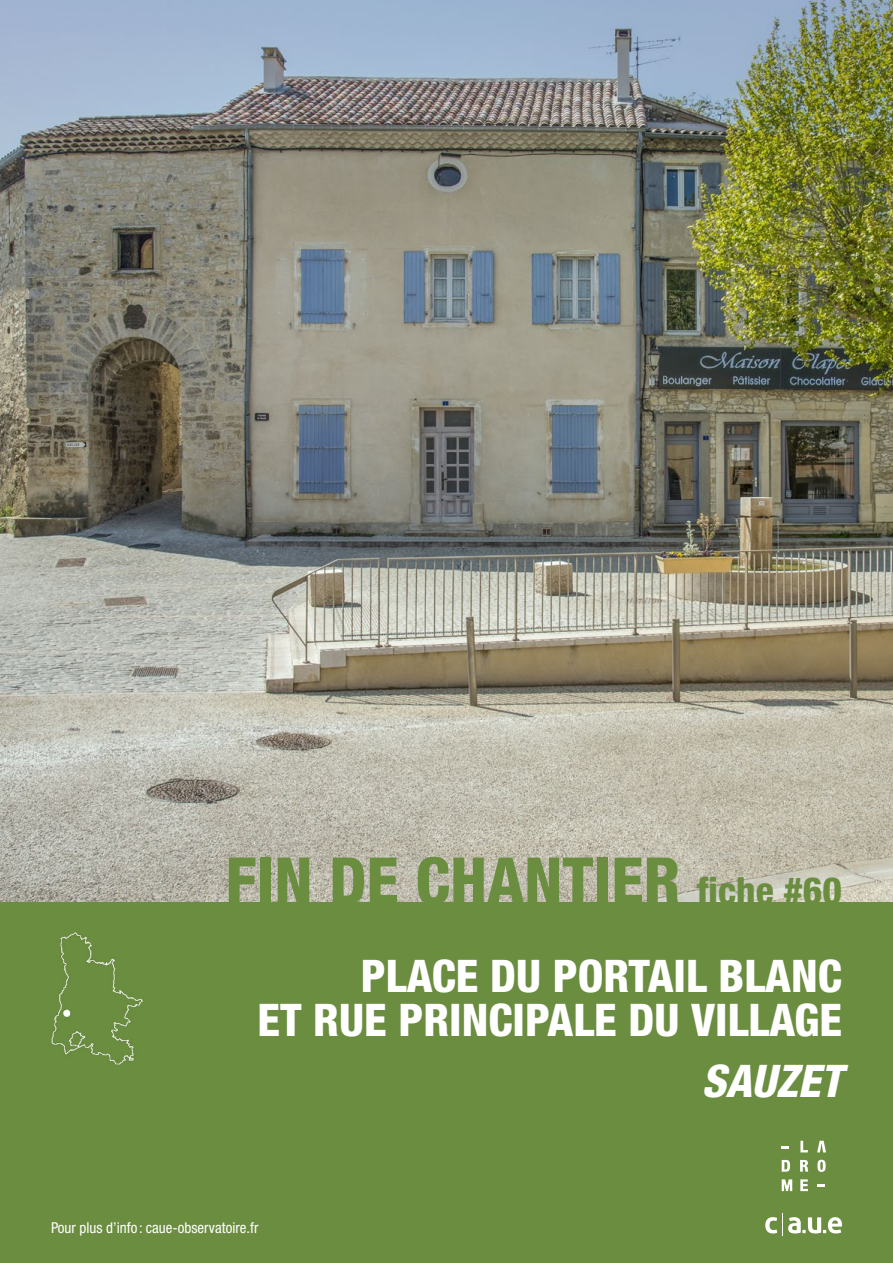
<style>
.page{position:relative;width:893px;height:1263px;background:#fff}
.page>*{position:absolute;margin:0;border:0;box-sizing:border-box;transform-origin:0 0}
.t1{font:800 condensed 64.5px "Helvetica Neue LT Pro";color:#6b8d40}
.t2{font:800 condensed 45px/44.2px "Helvetica Neue LT Pro";color:#fff;text-align:right}
.t3{font:italic 800 condensed 45px "Helvetica Neue LT Pro";color:#fff}
.t4{font:condensed 15px "Helvetica Neue LT Pro";color:#fff}
.s1{font-size:37.5px}
</style>
<div class="page">
<img style="left:0;top:0;width:893px;height:902px">
<div style="left:0;top:902px;width:893px;height:361px;background:#6b8d40"></div>
<img style="left:51px;top:932px;width:92px;height:133px">
<svg style="left:765px;top:1213px;width:77px;height:23px"></svg>
<svg style="left:800px;top:1141px;width:8px;height:11px"></svg>
<svg style="left:782px;top:1146px;width:7px;height:3px"></svg>
<svg style="left:782px;top:1160px;width:8px;height:12px"></svg>
<svg style="left:782px;top:1179px;width:10px;height:12px"></svg>
<svg style="left:800px;top:1179px;width:8px;height:12px"></svg>
<svg style="left:800px;top:1160px;width:8px;height:12px"></svg>
<svg style="left:818px;top:1184px;width:7px;height:2px"></svg>
<svg style="left:817px;top:1141px;width:9px;height:11px"></svg>
<svg style="left:817px;top:1160px;width:9px;height:12px"></svg>
<h1 class="t1" style="left:225px;top:841px;width:618px">FIN DE CHANTIER <span class="s1">fiche #60</span></h1>
<p class="t2" style="left:257px;top:953px;width:586px">PLACE DU PORTAIL BLANC<br>ET RUE PRINCIPALE DU VILLAGE</p>
<p class="t3" style="left:702px;top:1053px;width:142px">SAUZET</p>
<p class="t4" style="left:51px;top:1219px;width:209px">Pour plus d’info : caue-observatoire.fr</p>
</div>
